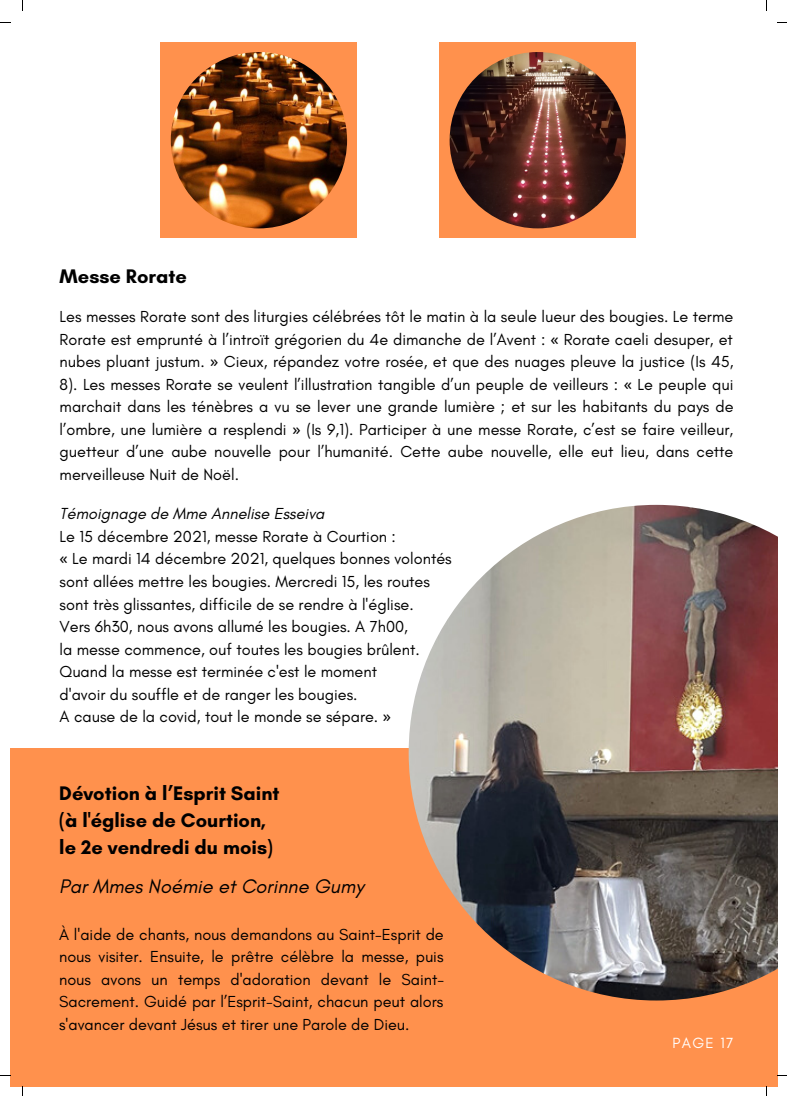
<style>
.page{position:relative;width:787px;height:1096px;background:#fff}
.page>*{position:absolute;margin:0;border:0;box-sizing:border-box;transform-origin:0 0}
.t1{font:700 20px/27.2px "Glacial Indifference";color:#000}
.t2{font:italic 20px "Glacial Indifference";color:#000}
.t3{font:16.25px/22.5px "Glacial Indifference";color:#000;text-align:justify}
.t4{font:italic 16.25px "Glacial Indifference";color:#000}
.t5{font:15px "Glacial Indifference";letter-spacing:.09em;color:#fff}
.s1{font-family:"Noto Sans"}
</style>
<div class="page">
<div style="left:10px;top:748px;width:767px;height:338px;background:#ff914d"></div>
<img style="left:409px;top:505px;width:368px;height:495px">
<div style="left:161px;top:43px;width:196px;height:195px;background:#ff914d"></div>
<img style="left:171px;top:52px;width:176px;height:176px;border-radius:50%">
<div style="left:440px;top:43px;width:196px;height:195px;background:#ff914d"></div>
<img style="left:450px;top:52px;width:176px;height:176px;border-radius:50%">
<p class="t1" style="left:60px;top:262px;width:129px">Messe Rorate</p>
<p class="t3" style="left:60px;top:305px;width:675px">Les messes Rorate sont des liturgies célébrées tôt le matin à la seule lueur des bougies. Le terme Rorate est emprunté à l’introït grégorien du 4e dimanche de l’Avent : <span class="s1">«</span> Rorate caeli desuper, et nubes pluant justum. <span class="s1">»</span> Cieux, répandez votre rosée, et que des nuages pleuve la justice (Is 45, 8). Les messes Rorate se veulent l’illustration tangible d’un peuple de veilleurs : <span class="s1">«</span> Le peuple qui marchait dans les ténèbres a vu se lever une grande lumière ; et sur les habitants du pays de l’ombre, une lumière a resplendi <span class="s1">»</span> (Is 9,1). Participer à une messe Rorate, c’est se faire veilleur, guetteur d’une aube nouvelle pour l’humanité. Cette aube nouvelle, elle eut lieu, dans cette merveilleuse Nuit de Noël.</p>
<p class="t4" style="left:60px;top:504px;width:266px">Témoignage de Mme Annelise Esseiva</p>
<p class="t3" style="left:60px;top:525px;width:394px;text-align:left">Le 15 décembre 2021, messe Rorate à Courtion :<br><span class="s1">«</span> Le mardi 14 décembre 2021, quelques bonnes volontés sont allées mettre les bougies. Mercredi 15, les routes sont très glissantes, difficile de se rendre à l'église.<br>Vers 6h30, nous avons allumé les bougies. A 7h00,<br>la messe commence, ouf toutes les bougies brûlent.<br>Quand la messe est terminée c'est le moment<br>d'avoir du souffle et de ranger les bougies.<br>A cause de la covid, tout le monde se sépare. <span class="s1">»</span></p>
<p class="t1" style="left:59px;top:779px;width:222px">Dévotion à l’Esprit Saint (à l'église de Courtion, le 2e vendredi du mois)</p>
<p class="t2" style="left:59px;top:874px;width:306px">Par Mmes Noémie et Corinne Gumy</p>
<p class="t3" style="left:59px;top:922px;width:386px">À l'aide de chants, nous demandons au Saint-Esprit de nous visiter. Ensuite, le prêtre célèbre la messe, puis nous avons un temps d'adoration devant le Saint-Sacrement. Guidé par l’Esprit-Saint, chacun peut alors s'avancer devant Jésus et tirer une Parole de Dieu.</p>
<p class="t5" style="left:672px;top:1033px;width:63px">PAGE 17</p>
</div>
